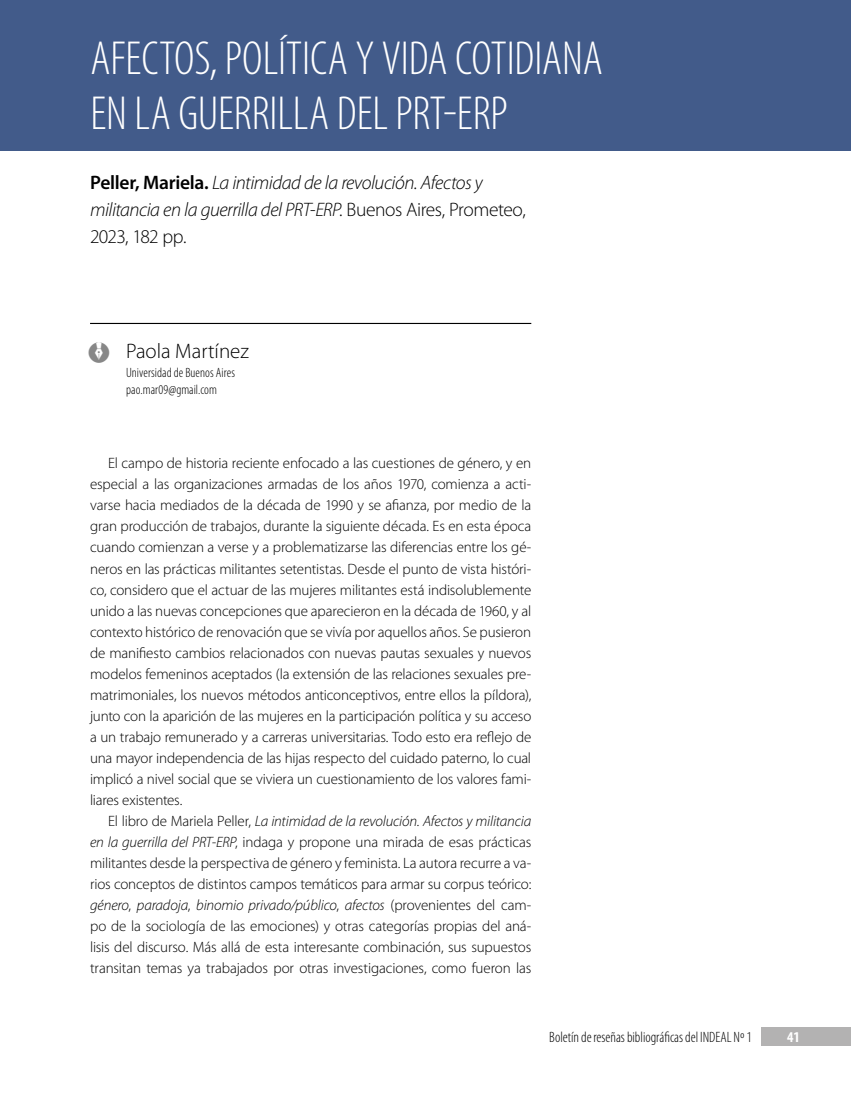
<style>
.page{position:relative;width:851px;height:1098px;background:#fff}
.page>*{position:absolute;margin:0;border:0;box-sizing:border-box;transform-origin:0 0}
.t1{font:300 condensed 48px/55.5px "Myriad Pro";color:#fff}
.t2{font:300 21px "Myriad Pro";color:#000}
.t3{font:italic 300 19.5px/27px "Myriad Pro";letter-spacing:-.025em;color:#000}
.t4{font:300 15px/21px "Myriad Pro";letter-spacing:-.01em;color:#000;text-align:justify}
.t5{font:300 condensed 15px "Myriad Pro";color:#000}
.t6{font:700 condensed 15px "Myriad Pro";color:#fff}
.t7{font:300 condensed 13.5px/16.2px "Myriad Pro";letter-spacing:.005em;color:#000}
.s1{font-weight:600;font-style:normal}
.s2{font-style:normal}
.s3{font-family:"Iconospararevistasfilo Regula";font-weight:400;font-size:27px;color:#878787}
.s4{font-style:italic}
</style>
<div class="page">
<div style="left:760px;top:1027px;width:90px;height:18px;background:#b3b2b2"></div>
<div style="left:0;top:0;width:850px;height:151px;background:#425b8a"></div>
<hr style="left:90px;top:323px;width:441px;height:1px;background:#000">
<h1 class="t1" style="left:90px;top:31px;width:514px">AFECTOS, POLÍTICA Y VIDA COTIDIANA<br>EN LA GUERRILLA DEL PRT-ERP</h1>
<h3 class="t3" style="left:90px;top:169px;width:437px"><span class="s1">Peller, Mariela.</span> La intimidad de la revolución. Afectos y militancia en la guerrilla del PRT-ERP<span class="s2">. Buenos Aires, Prometeo,<br>2023, 182 pp.</span></h3>
<h2 class="t2" style="left:90px;top:339px;width:160px"><span class="s3">"</span> Paola Martínez</h2>
<p class="t7" style="left:126px;top:365px;width:110px">Universidad de Buenos Aires pao.mar09@gmail.com</p>
<p class="t4" style="left:90px;top:453px;width:442px;text-indent:18px">El campo de historia reciente enfocado a las cuestiones de género, y en especial a las organizaciones armadas de los años 1970, comienza a acti&shy;varse hacia mediados de la década de 1990 y se afianza, por medio de la gran producción de trabajos, durante la siguiente década. Es en esta época cuando comienzan a verse y a problematizarse las diferencias entre los gé&shy;neros en las prácticas militantes setentistas. Desde el punto de vista históri&shy;co, considero que el actuar de las mujeres militantes está indisolublemente unido a las nuevas concepciones que aparecieron en la década de 1960, y al contexto histórico de renovación que se vivía por aquellos años. Se pusieron de manifiesto cambios relacionados con nuevas pautas sexuales y nuevos modelos femeninos aceptados (la extensión de las relaciones sexuales pre&shy;matrimoniales, los nuevos métodos anticonceptivos, entre ellos la píldora), junto con la aparición de las mujeres en la participación política y su acceso a un trabajo remunerado y a carreras universitarias. Todo esto era reflejo de una mayor independencia de las hijas respecto del cuidado paterno, lo cual implicó a nivel social que se viviera un cuestionamiento de los valores fami&shy;liares existentes.</p>
<p class="t4" style="left:90px;top:810px;width:442px;text-indent:18px">El libro de Mariela Peller, <span class="s4">La intimidad de la revolución. Afectos y militancia en la guerrilla del PRT-ERP</span>, indaga y propone una mirada de esas prácticas militantes desde la perspectiva de género y feminista. La autora recurre a va&shy;rios conceptos de distintos campos temáticos para armar su corpus teórico: <span class="s4">género</span>, <span class="s4">paradoja</span>, <span class="s4">binomio privado/público</span>, <span class="s4">afectos</span> (provenientes del cam&shy;po de la sociología de las emociones) y otras categorías propias del aná&shy;lisis del discurso. Más allá de esta interesante combinación, sus supuestos transitan temas ya trabajados por otras investigaciones, como fueron las</p>
<p class="t5" style="left:549px;top:1028px;width:204px">Boletín de reseñas bibliográficas del INDEAL Nº 1</p>
<p class="t6" style="left:787px;top:1028px;width:14px">41</p>
</div>
